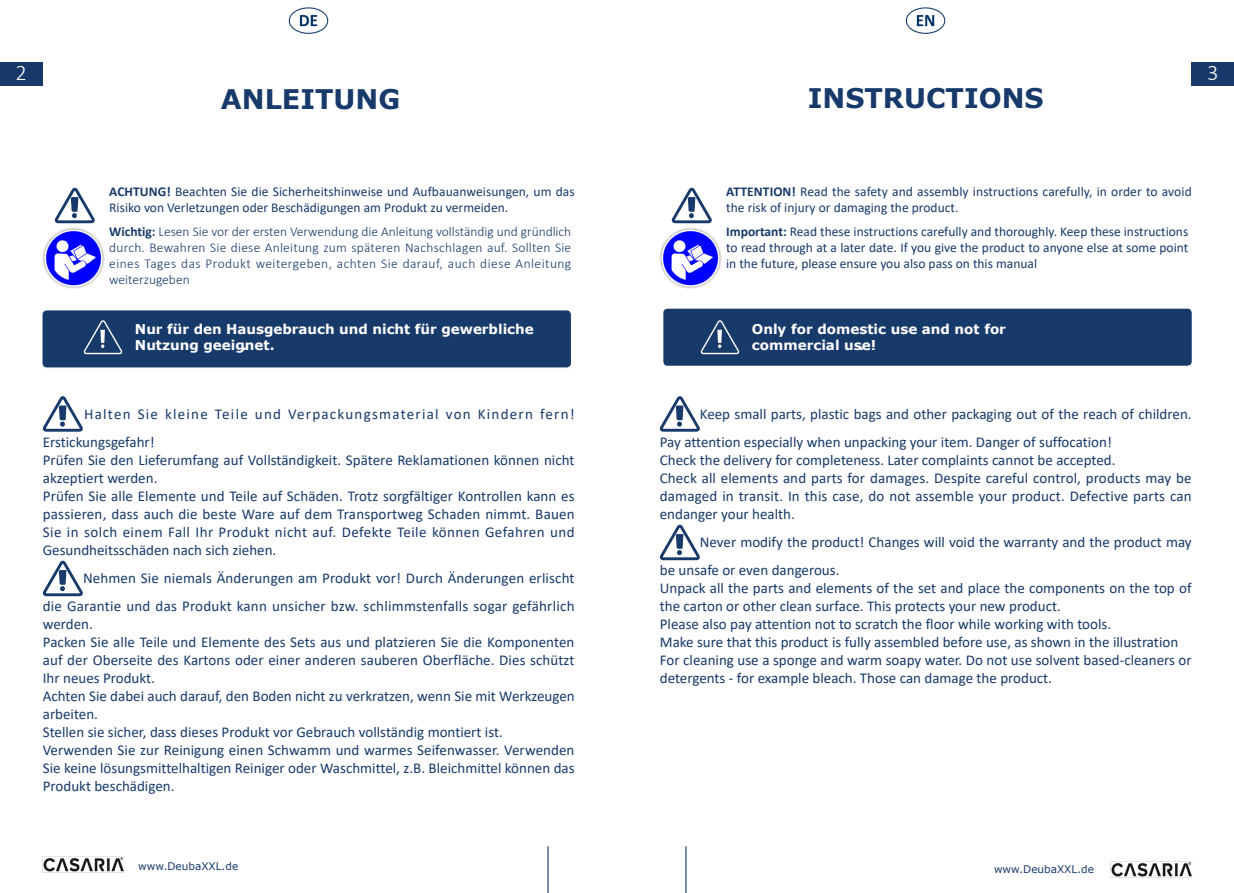
<style>
.page{position:relative;width:1234px;height:893px;background:#fff}
.page>*{position:absolute;margin:0;border:0;box-sizing:border-box;transform-origin:0 0}
.t1{font:700 27px "Verdana";color:#173a6a}
.t2{font:300 22.5px "Calibri";color:#fff}
.t3{font:15px/18px "Calibri";color:#173a6a;text-align:justify}
.t4{font:15px/18px "Calibri";color:#173968}
.t5{font:15px/28.2px "Calibri";letter-spacing:.085em;color:#173a6a}
.t6{font:13.5px/16.2px "Calibri";color:#173a6a}
.t7{font:300 13.5px/16.2px "Calibri";letter-spacing:.03em;color:#173a6a;text-align:justify}
.t8{font:700 13.5px "Verdana";color:#fff}
.t9{font:10.5px "Verdana";color:#173a6a}
.s1{font-weight:700}
</style>
<div class="page">
<div style="left:0;top:62px;width:43px;height:23px;background:#173a6a"></div>
<div style="left:1191px;top:62px;width:42px;height:23px;background:#173a6a"></div>
<hr style="left:547px;top:846px;width:1px;height:47px;background:#173a6a">
<hr style="left:685px;top:846px;width:1px;height:47px;background:#173a6a">
<img style="left:43px;top:857px;width:81px;height:15px">
<img style="left:1110px;top:862px;width:81px;height:15px">
<svg style="left:43px;top:396px;width:40px;height:36px"></svg>
<svg style="left:43px;top:560px;width:40px;height:37px"></svg>
<div style="left:43px;top:310px;width:527px;height:57px;background:#173a6a;border-radius:4px"></div>
<svg style="left:43px;top:312px;width:528px;height:57px"></svg>
<svg style="left:54px;top:187px;width:41px;height:37px"></svg>
<img style="left:43px;top:227px;width:61px;height:61px">
<img style="left:288px;top:7px;width:41px;height:27px">
<svg style="left:659px;top:396px;width:41px;height:36px"></svg>
<svg style="left:659px;top:524px;width:41px;height:37px"></svg>
<div style="left:663px;top:309px;width:528px;height:57px;background:#173a6a;border-radius:4px"></div>
<svg style="left:700px;top:320px;width:39px;height:34px"></svg>
<svg style="left:671px;top:187px;width:41px;height:37px"></svg>
<img style="left:659px;top:227px;width:61px;height:61px">
<img style="left:905px;top:7px;width:41px;height:27px">
<h2 class="t2" style="left:16px;top:59px;width:13px">2</h2>
<h2 class="t2" style="left:1206px;top:59px;width:13px">3</h2>
<p class="t1" style="left:221px;top:80px;width:181px">ANLEITUNG</p>
<p class="t1" style="left:807px;top:79px;width:237px">INSTRUCTIONS</p>
<p class="t6" style="left:109px;top:183px;width:467px"><span class="s1">ACHTUNG!</span> Beachten Sie die Sicherheitshinweise und Aufbauanweisungen, um das<br>Risiko von Verletzungen oder Beschädigungen am Produkt zu vermeiden.</p>
<p class="t7" style="left:109px;top:223px;width:463px"><span class="s1">Wichtig:</span> Lesen Sie vor der ersten Verwendung die Anleitung vollständig und gründlich durch. Bewahren Sie diese Anleitung zum späteren Nachschlagen auf. Sollten Sie eines Tages das Produkt weitergeben, achten Sie darauf, auch diese Anleitung weiterzugeben</p>
<p class="t8" style="left:135px;top:319px;width:400px">Nur für den Hausgebrauch und nicht für gewerbliche</p>
<p class="t8" style="left:135px;top:336px;width:141px">Nutzung geeignet.</p>
<p class="t8" style="left:242px;top:336px;width:6px">.</p>
<p class="t5" style="left:43px;top:399px;width:533px;text-indent:41px">Halten Sie kleine Teile und Verpackungsmaterial von Kindern fern!<br>Erstickungsgefahr!</p>
<p class="t3" style="left:43px;top:451px;width:533px">Prüfen Sie den Lieferumfang auf Vollständigkeit. Spätere Reklamationen können nicht akzeptiert werden.</p>
<p class="t3" style="left:43px;top:487px;width:533px">Prüfen Sie alle Elemente und Teile auf Schäden. Trotz sorgfältiger Kontrollen kann es passieren, dass auch die beste Ware auf dem Transportweg Schaden nimmt. Bauen Sie in solch einem Fall Ihr Produkt nicht auf. Defekte Teile können Gefahren und Gesundheitsschäden nach sich ziehen.</p>
<p class="t3" style="left:43px;top:564px;width:533px;line-height:28.2px;text-align:right">Nehmen Sie niemals Änderungen am Produkt vor! Durch Änderungen erlischt<br>die Garantie und das Produkt kann unsicher bzw. schlimmstenfalls sogar gefährlich</p>
<p class="t3" style="left:43px;top:615px;width:52px">werden.</p>
<p class="t3" style="left:43px;top:633px;width:533px">Packen Sie alle Teile und Elemente des Sets aus und platzieren Sie die Komponenten auf der Oberseite des Kartons oder einer anderen sauberen Oberfläche. Dies schützt Ihr neues Produkt.</p>
<p class="t3" style="left:43px;top:687px;width:533px">Achten Sie dabei auch darauf, den Boden nicht zu verkratzen, wenn Sie mit Werkzeugen arbeiten.</p>
<p class="t3" style="left:43px;top:723px;width:461px">Stellen sie sicher, dass dieses Produkt vor Gebrauch vollständig montiert ist.</p>
<p class="t3" style="left:43px;top:741px;width:533px">Verwenden Sie zur Reinigung einen Schwamm und warmes Seifenwasser. Verwenden Sie keine lösungsmittelhaltigen Reiniger oder Waschmittel, z.B. Bleichmittel können das Produkt beschädigen.</p>
<p class="t6" style="left:726px;top:183px;width:467px"><span class="s1">ATTENTION!</span> Read the safety and assembly instructions carefully, in order to avoid the risk of injury or damaging the product.</p>
<p class="t6" style="left:726px;top:223px;width:463px;text-align:justify"><span class="s1">Important:</span> Read these instructions carefully and thoroughly. Keep these instructions to read through at a later date. If you give the product to anyone else at some point in the future, please ensure you also pass on this manual</p>
<p class="t8" style="left:751px;top:319px;width:255px">Only for domestic use and not for</p>
<p class="t8" style="left:751px;top:336px;width:126px">commercial use!</p>
<p class="t8" style="left:859px;top:336px;width:6px">.</p>
<p class="t4" style="left:659px;top:399px;width:533px;line-height:28.2px;text-indent:40px">Keep small parts, plastic bags and other packaging out of the reach of children.<br>Pay attention especially when unpacking your item. Danger of suffocation!</p>
<p class="t4" style="left:659px;top:451px;width:457px">Check the delivery for completeness. Later complaints cannot be accepted.</p>
<p class="t4" style="left:659px;top:469px;width:533px;text-align:justify">Check all elements and parts for damages. Despite careful control, products may be damaged in transit. In this case, do not assemble your product. Defective parts can endanger your health.</p>
<p class="t4" style="left:659px;top:528px;width:533px;line-height:28.2px;text-indent:40px">Never modify the product! Changes will void the warranty and the product may be unsafe or even dangerous.</p>
<p class="t4" style="left:659px;top:579px;width:533px">Unpack all the parts and elements of the set and place the components on the top of the carton or other clean surface. This protects your new product.</p>
<p class="t4" style="left:659px;top:615px;width:453px">Please also pay attention not to scratch the floor while working with tools.</p>
<p class="t4" style="left:659px;top:633px;width:520px">Make sure that this product is fully assembled before use, as shown in the illustration</p>
<p class="t4" style="left:659px;top:651px;width:533px">For cleaning use a sponge and warm soapy water. Do not use solvent based-cleaners or detergents - for example bleach. Those can damage the product.</p>
<p class="t9" style="left:138px;top:859px;width:101px">www.DeubaXXL.de</p>
<p class="t9" style="left:993px;top:862px;width:101px">www.DeubaXXL.de</p>
</div>
